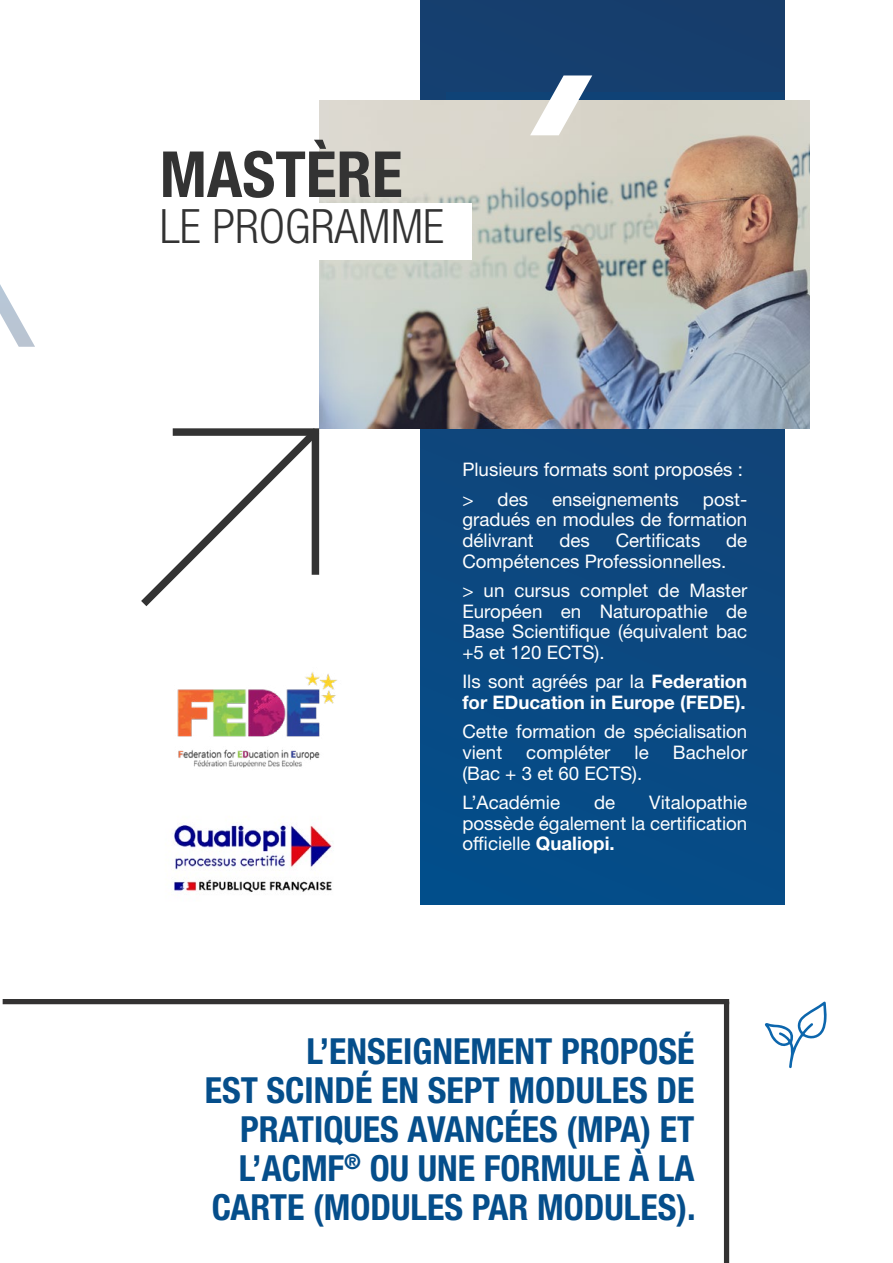
<style>
.page{position:relative;width:893px;height:1263px;background:#fff}
.page>*{position:absolute;margin:0;border:0;box-sizing:border-box;transform-origin:0 0}
.t1{font:700 condensed 63.6px "Helvetica Neue LT Std";color:#333}
.t2{font:300 condensed 47.4px "Helvetica Neue LT Std";color:#333}
.t3{font:700 condensed 36px/39px "Helvetica Neue LT Std";color:#054e8b;text-align:right}
.t4{font:18.75px/20.5px "Helvetica Neue LT Std";color:#fff}
.t5{font:700 18.75px/20.5px "Helvetica Neue LT Std";color:#fff}
.s1{font-weight:400}
.s2{font-weight:700}
</style>
<div class="page">
<div style="left:3px;top:999px;width:726px;height:5px;background:#333232"></div>
<div style="left:724px;top:1002px;width:5px;height:261px;background:#333232"></div>
<svg style="left:421px;top:0;width:363px;height:905px;background:#0c477e"></svg>
<div style="left:446px;top:92px;width:338px;height:305px;background:#0f4276"></div>
<img style="left:319px;top:100px;width:491px;height:328px">
<div style="left:314px;top:203px;width:158px;height:57px;background:#fff"></div>
<svg style="left:530px;top:75px;width:62px;height:60px"></svg>
<svg style="left:141px;top:420px;width:186px;height:187px"></svg>
<svg style="left:764px;top:1001px;width:63px;height:67px"></svg>
<img style="left:177px;top:672px;width:160px;height:96px">
<img style="left:173px;top:823px;width:161px;height:69px">
<svg style="left:0;top:284px;width:35px;height:63px"></svg>
<h1 class="t1" style="left:160px;top:136px;width:244px">MASTÈRE</h1>
<h2 class="t2" style="left:160px;top:199px;width:286px">LE PROGRAMME</h2>
<p class="t4" style="left:462px;top:454px;width:282px;line-height:29.5px">Plusieurs formats sont proposés : &gt; des</p>
<p class="t4" style="left:552px;top:489px;width:128px">enseignements</p>
<p class="t4" style="left:462px;top:489px;width:286px;text-align:justify;text-indent:241px">post&shy;gradués en modules de formation délivrant</p>
<p class="t4" style="left:559px;top:530px;width:32px">des</p>
<p class="t4" style="left:616px;top:530px;width:86px">Certificats</p>
<p class="t4" style="left:462px;top:530px;width:286px;text-indent:264px">de<br>Compétences Professionnelles.</p>
<p class="t4" style="left:462px;top:580px;width:286px;text-align:justify">&gt; un cursus complet de Master Européen en Naturopathie de Base Scientifique (équivalent bac +5 et 120 ECTS).</p>
<p class="t5" style="left:462px;top:671px;width:286px"><span class="s1">Ils sont agréés par la</span> Federation for EDucation in Europe (FEDE).</p>
<p class="t4" style="left:462px;top:721px;width:286px">Cette formation de spécialisation vient</p>
<p class="t4" style="left:526px;top:742px;width:86px">compléter</p>
<p class="t4" style="left:635px;top:742px;width:16px">le</p>
<p class="t4" style="left:673px;top:742px;width:76px">Bachelor</p>
<p class="t4" style="left:462px;top:758px;width:181px;line-height:29.5px">(Bac + 3 et 60 ECTS).<br>L’Académie</p>
<p class="t4" style="left:462px;top:792px;width:286px;text-align:justify;text-indent:187px">Vitalopathie possède également la certification officielle <span class="s2">Qualiopi.</span></p>
<p class="t4" style="left:594px;top:792px;width:23px">de</p>
<h3 class="t3" style="left:205px;top:1031px;width:493px">L’ENSEIGNEMENT PROPOSÉ<br>EST SCINDÉ EN SEPT MODULES DE<br>PRATIQUES AVANCÉES (MPA) ET<br>L’ACMF<sup>®</sup> OU UNE FORMULE À LA<br>CARTE (MODULES PAR MODULES).</h3>
</div>
